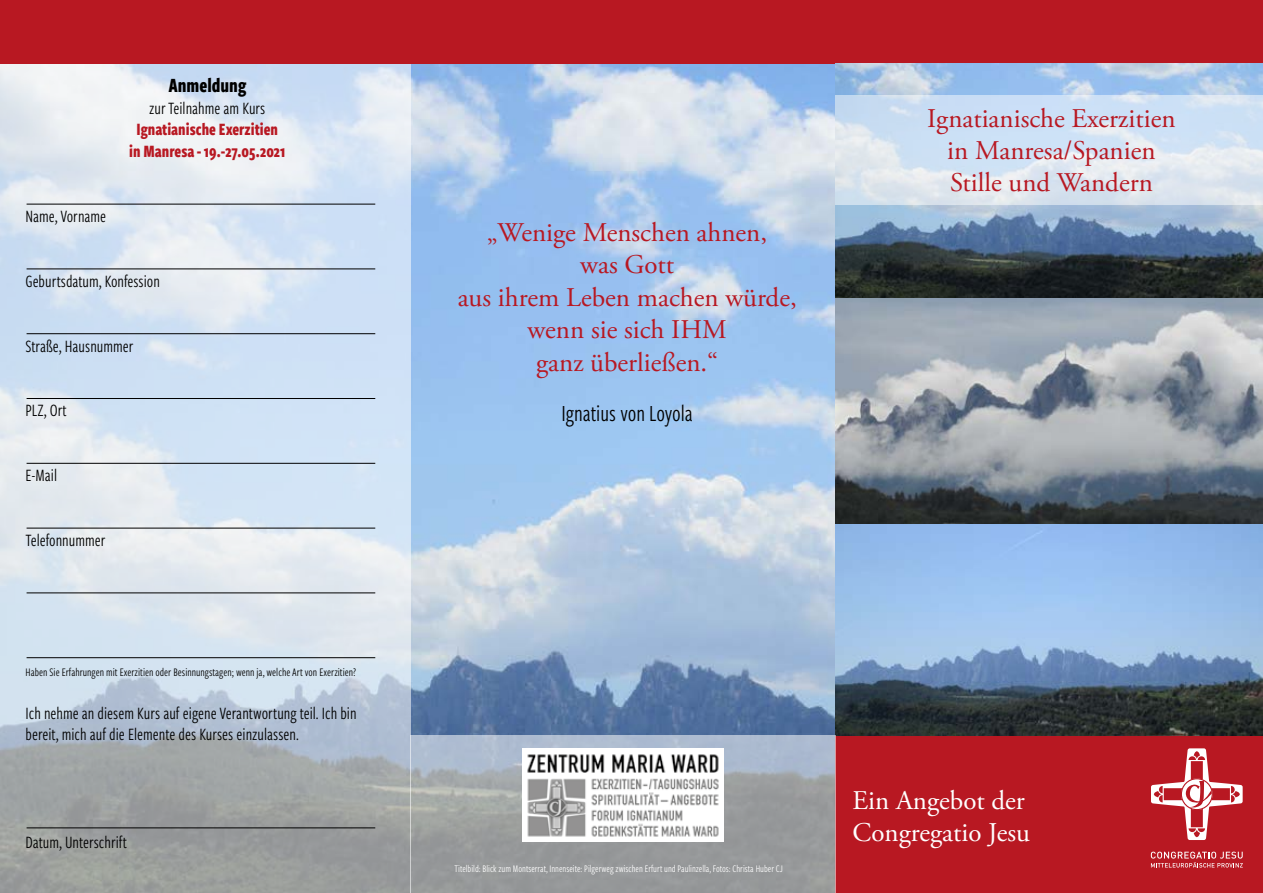
<style>
.page{position:relative;width:1263px;height:893px;background:#fff}
.page>*{position:absolute;margin:0;border:0;box-sizing:border-box;transform-origin:0 0}
.t1{font:27px/32.4px "Adobe Garamond Pro";color:#b81822;text-align:center}
.t2{font:27px/32.4px "Adobe Garamond Pro";color:#fff}
.t3{font:24px "Freight Sans Cmp Pro";color:#000}
.t4{font:700 21px "Freight Sans Cmp Pro";color:#000}
.t5{font:18px/21.6px "Freight Sans Cmp Pro";color:#000}
.t6{font:700 18px/21.6px "Freight Sans Cmp Pro";color:#b81822;text-align:center}
.t7{font:12px "Freight Sans Cmp Pro";color:#000}
.t8{font:10.5px "Freight Sans Cmp Pro";color:#fff}
</style>
<div class="page">
<img style="left:410px;top:64px;width:426px;height:672px">
<svg style="left:0;top:64px;width:410px;height:829px;background:#ccd6e1"></svg>
<div style="left:0;top:0;width:1263px;height:64px;background:#b81822"></div>
<div style="left:836px;top:736px;width:427px;height:157px;background:#b81822"></div>
<img style="left:836px;top:524px;width:427px;height:212px">
<img style="left:836px;top:298px;width:427px;height:226px">
<img style="left:836px;top:64px;width:427px;height:234px">
<svg style="left:1151px;top:748px;width:92px;height:92px"></svg>
<svg style="left:1151px;top:852px;width:92px;height:15px"></svg>
<svg style="left:836px;top:95px;width:427px;height:109px;background:#d5e3f1"></svg>
<svg style="left:410px;top:736px;width:426px;height:157px;background:#9ea3a8"></svg>
<img style="left:523px;top:748px;width:200px;height:94px">
<hr style="left:27px;top:204px;width:348px;height:1px;background:#000">
<hr style="left:27px;top:269px;width:348px;height:1px;background:#000">
<hr style="left:27px;top:333px;width:348px;height:1px;background:#000">
<hr style="left:27px;top:398px;width:348px;height:1px;background:#000">
<hr style="left:27px;top:463px;width:348px;height:1px;background:#000">
<hr style="left:27px;top:528px;width:348px;height:1px;background:#000">
<hr style="left:27px;top:592px;width:348px;height:1px;background:#000">
<hr style="left:27px;top:657px;width:348px;height:1px;background:#000">
<hr style="left:27px;top:827px;width:348px;height:1px;background:#000">
<p class="t5" style="left:26px;top:205px;width:82px">Name, Vorname</p>
<p class="t4" style="left:168px;top:71px;width:79px">Anmeldung</p>
<p class="t5" style="left:149px;top:97px;width:118px">zur Teilnahme am Kurs</p>
<p class="t6" style="left:129px;top:118px;width:158px">Ignatianische Exerzitien in Manresa - 19.-27.05.2021</p>
<p class="t5" style="left:26px;top:269px;width:136px">Geburtsdatum, Konfession</p>
<p class="t5" style="left:26px;top:334px;width:110px">Straße, Hausnummer</p>
<p class="t5" style="left:26px;top:399px;width:43px">PLZ, Ort</p>
<p class="t5" style="left:26px;top:464px;width:33px">E-Mail</p>
<p class="t5" style="left:26px;top:529px;width:81px">Telefonnummer</p>
<p class="t7" style="left:26px;top:664px;width:332px">Haben Sie Erfahrungen mit Exerzitien oder Besinnungstagen; wenn ja, welche Art von Exerzitien?</p>
<p class="t5" style="left:26px;top:701px;width:333px">Ich nehme an diesem Kurs auf eigene Verantwortung teil. Ich bin bereit, mich auf die Elemente des Kurses einzulassen.</p>
<p class="t5" style="left:26px;top:831px;width:103px">Datum, Unterschrift</p>
<h1 class="t1" style="left:458px;top:217px;width:341px">„Wenige Menschen ahnen,<br>was Gott<br>aus ihrem Leben machen würde, wenn sie sich IHM<br>ganz überließen.“</h1>
<h2 class="t3" style="left:561px;top:397px;width:133px">Ignatius von Loyola</h2>
<h1 class="t1" style="left:927px;top:103px;width:250px">Ignatianische Exerzitien in Manresa/Spanien<br>Stille und Wandern</h1>
<p class="t8" style="left:455px;top:862px;width:330px">Titelbild: Blick zum Montserrat, Innenseite: Pilgerweg zwischen Erfurt und Paulinzella, Fotos: Christa Huber CJ</p>
<h1 class="t2" style="left:853px;top:785px;width:179px">Ein Angebot der<br>Congregatio Jesu</h1>
</div>
